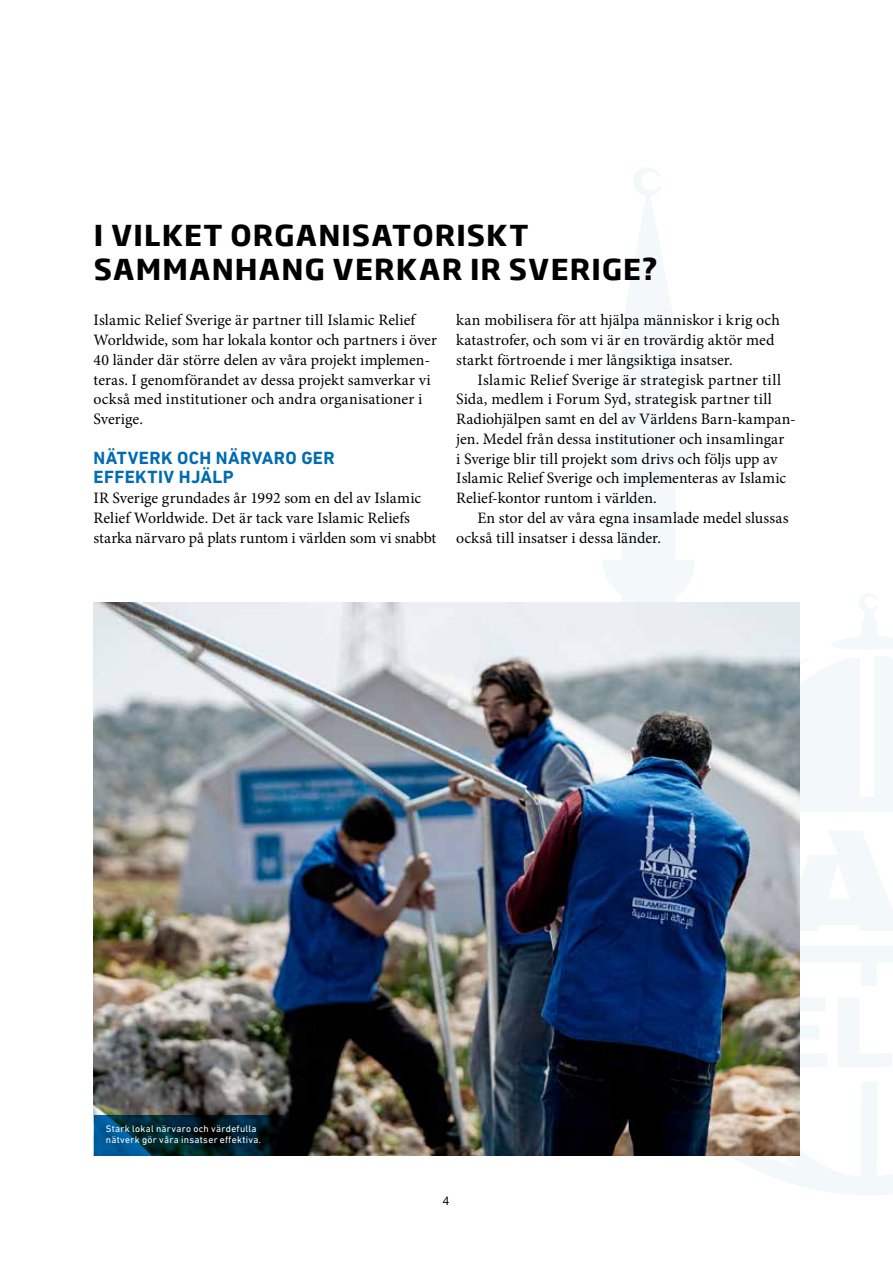
<style>
.page{position:relative;width:893px;height:1263px;background:#fff}
.page>*{position:absolute;margin:0;border:0;box-sizing:border-box;transform-origin:0 0}
.t1{font:700 28.5px/34.2px "Soho Gothic Pro";letter-spacing:.04em;color:#000}
.t2{font:700 18px/19.5px "DIN Next LT Pro";letter-spacing:.02em;color:#006cb1}
.t3{font:15.9px/19.8px "Minion Pro";letter-spacing:.005em;color:#000}
.t4{font:12px "Helvetica Neue";color:#000}
.t5{font:9.75px/11.2px "DIN Next LT Pro";letter-spacing:.03em;color:#fff}
</style>
<div class="page">
<svg style="left:603px;top:167px;width:91px;height:435px;fill:#f3f8fb"></svg>
<svg style="left:731px;top:945px;width:162px;height:250px"></svg>
<svg style="left:799px;top:997px;width:94px;height:70px"></svg>
<svg style="left:799px;top:831px;width:94px;height:100px"></svg>
<svg style="left:631px;top:592px;width:262px;height:220px"></svg>
<img style="left:94px;top:602px;width:705px;height:554px">
<svg style="left:94px;top:1115px;width:190px;height:41px"></svg>
<h1 class="t1" style="left:94px;top:217px;width:566px">I VILKET ORGANISATORISKT<br>SAMMANHANG VERKAR IR SVERIGE?</h1>
<p class="t3" style="left:456px;top:310px;width:325px">kan mobilisera för att hjälpa människor i krig och katastrofer, och som vi är en trovärdig aktör med starkt förtroende i mer långsiktiga insatser.</p>
<p class="t3" style="left:456px;top:370px;width:341px;text-indent:21px">Islamic Relief Sverige är strategisk partner till Sida, medlem i Forum Syd, strategisk partner till Radiohjälpen samt en del av Världens Barn-kampan&shy;jen. Medel från dessa institutioner och insamlingar<br>i Sverige blir till projekt som drivs och följs upp av Islamic Relief Sverige och implementeras av Islamic Relief-kontor runtom i världen.</p>
<p class="t3" style="left:456px;top:508px;width:334px;text-indent:21px">En stor del av våra egna insamlade medel slussas också till insatser i dessa länder.</p>
<p class="t3" style="left:94px;top:310px;width:345px">Islamic Relief Sverige är partner till Islamic Relief Worldwide, som har lokala kontor och partners i över 40 länder där större delen av våra projekt implemen&shy;teras. I genomförandet av dessa projekt samverkar vi också med institutioner och andra organisationer i Sverige.</p>
<p class="t2" style="left:94px;top:448px;width:243px">NÄTVERK OCH NÄRVARO GER<br>EFFEKTIV HJÄLP</p>
<p class="t3" style="left:94px;top:488px;width:344px">IR Sverige grundades år 1992 som en del av Islamic<br>Relief Worldwide. Det är tack vare Islamic Reliefs starka närvaro på plats runtom i världen som vi snabbt</p>
<p class="t5" style="left:106px;top:1123px;width:157px">Stark lokal närvaro och värdefulla nätverk gör våra insatser effektiva.</p>
<p class="t4" style="left:443px;top:1193px;width:8px">4</p>
</div>
